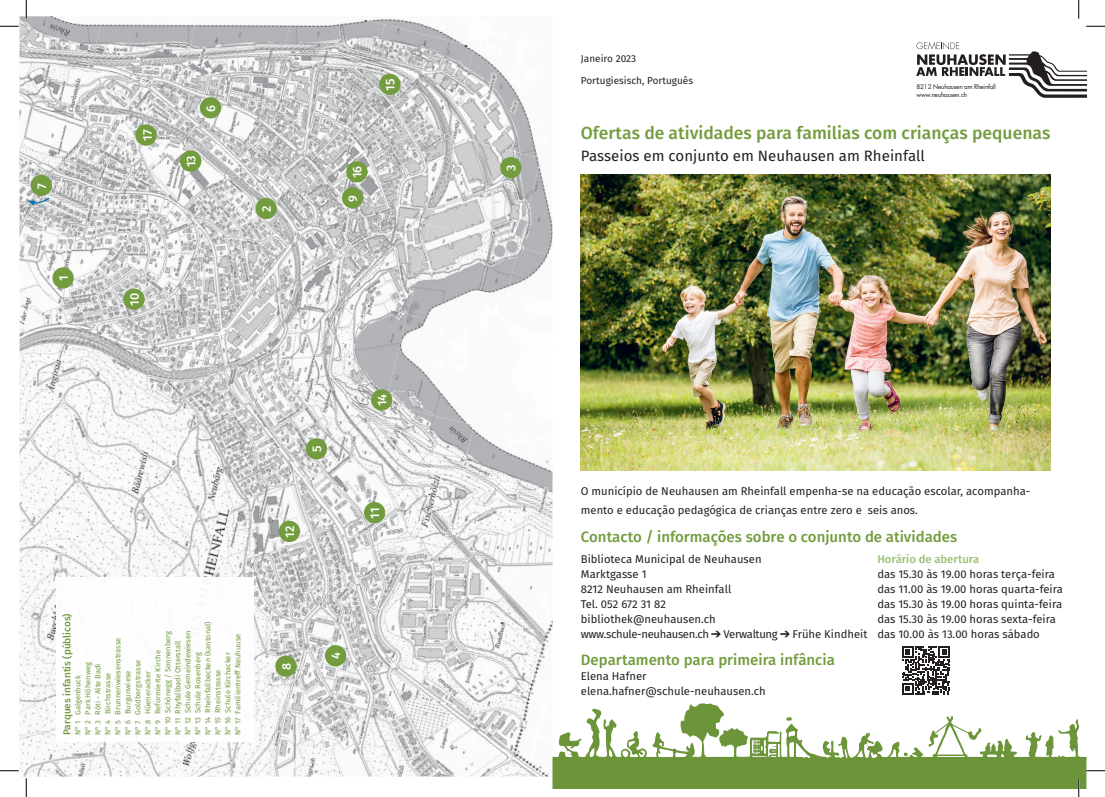
<style>
.page{position:relative;width:1105px;height:797px;background:#fff}
.page>*{position:absolute;margin:0;border:0;box-sizing:border-box;transform-origin:0 0}
.t1{font:500 17.5px "Fira Sans";color:#739c3e}
.t2{font:500 15px "Fira Sans";color:#739c3e}
.t3{font:15px "Fira Sans";color:#231f20}
.t4{font:500 12.5px "Fira Sans";color:#fff}
.t5{font:11.25px/15px "Fira Sans";color:#231f20}
.t6{font:11.25px "Fira Sans";letter-spacing:-.03em;color:#231f20}
.t7{font:500 11.25px "Fira Sans";color:#95c375}
.t8{font:10px "Fira Sans";color:#231f20}
.t9{font:500 10px "Fira Sans";color:#739c3e}
.t10{font:7.5px "Fira Sans";color:#739c3e}
.t11{font:6.25px/7.6px "Futura";letter-spacing:-.03em;color:#231f20}
</style>
<div class="page">
<img style="left:20px;top:225px;width:9px;height:89px">
<img style="left:20px;top:136px;width:31px;height:89px">
<img style="left:20px;top:47px;width:53px;height:89px">
<img style="left:20px;top:16px;width:75px;height:31px">
<img style="left:20px;top:604px;width:9px;height:89px">
<img style="left:20px;top:515px;width:31px;height:89px">
<img style="left:20px;top:426px;width:53px;height:89px">
<img style="left:20px;top:314px;width:76px;height:112px">
<img style="left:29px;top:225px;width:89px;height:112px">
<img style="left:51px;top:136px;width:89px;height:111px">
<img style="left:73px;top:47px;width:89px;height:111px">
<img style="left:95px;top:24px;width:89px;height:45px">
<img style="left:20px;top:696px;width:83px;height:80px">
<img style="left:29px;top:604px;width:27px;height:111px">
<img style="left:51px;top:515px;width:89px;height:111px">
<img style="left:73px;top:426px;width:89px;height:111px">
<img style="left:96px;top:337px;width:89px;height:111px">
<img style="left:118px;top:247px;width:89px;height:112px">
<img style="left:140px;top:158px;width:89px;height:112px">
<img style="left:162px;top:69px;width:89px;height:112px">
<img style="left:184px;top:24px;width:89px;height:68px">
<img style="left:103px;top:742px;width:94px;height:34px">
<img style="left:140px;top:537px;width:89px;height:40px">
<img style="left:162px;top:448px;width:89px;height:111px">
<img style="left:185px;top:359px;width:89px;height:111px">
<img style="left:207px;top:270px;width:89px;height:111px">
<img style="left:229px;top:181px;width:89px;height:111px">
<img style="left:251px;top:92px;width:89px;height:111px">
<img style="left:273px;top:22px;width:90px;height:92px">
<img style="left:351px;top:19px;width:34px;height:6px">
<img style="left:197px;top:742px;width:95px;height:34px">
<img style="left:207px;top:670px;width:89px;height:89px">
<img style="left:229px;top:559px;width:89px;height:111px">
<img style="left:251px;top:470px;width:90px;height:111px">
<img style="left:274px;top:381px;width:89px;height:111px">
<img style="left:296px;top:292px;width:89px;height:111px">
<img style="left:318px;top:203px;width:89px;height:111px">
<img style="left:340px;top:114px;width:89px;height:111px">
<img style="left:363px;top:25px;width:89px;height:111px">
<img style="left:385px;top:19px;width:84px;height:28px">
<img style="left:292px;top:759px;width:4px;height:17px">
<img style="left:296px;top:670px;width:91px;height:106px">
<img style="left:318px;top:581px;width:89px;height:112px">
<img style="left:341px;top:492px;width:89px;height:112px">
<img style="left:363px;top:403px;width:89px;height:111px">
<img style="left:385px;top:314px;width:85px;height:111px">
<img style="left:407px;top:225px;width:89px;height:111px">
<img style="left:429px;top:136px;width:89px;height:111px">
<img style="left:452px;top:47px;width:87px;height:111px">
<img style="left:474px;top:47px;width:65px;height:19px">
<img style="left:387px;top:693px;width:94px;height:83px">
<img style="left:407px;top:604px;width:90px;height:111px">
<img style="left:430px;top:514px;width:89px;height:112px">
<img style="left:452px;top:425px;width:100px;height:112px">
<img style="left:474px;top:425px;width:78px;height:20px">
<img style="left:496px;top:247px;width:52px;height:45px">
<img style="left:518px;top:158px;width:34px;height:98px">
<img style="left:541px;top:158px;width:11px;height:3px">
<img style="left:481px;top:715px;width:68px;height:61px">
<img style="left:497px;top:626px;width:52px;height:103px">
<img style="left:519px;top:537px;width:33px;height:97px">
<img style="left:541px;top:491px;width:11px;height:49px">
<img style="left:581px;top:175px;width:469px;height:295px">
<svg style="left:916px;top:42px;width:171px;height:56px"></svg>
<div style="left:275px;top:655px;width:22px;height:21px;background:#739c3e;border-radius:50%"></div>
<div style="left:325px;top:645px;width:21px;height:21px;background:#739c3e;border-radius:50%"></div>
<div style="left:279px;top:521px;width:21px;height:21px;background:#739c3e;border-radius:50%"></div>
<div style="left:364px;top:502px;width:21px;height:21px;background:#739c3e;border-radius:50%"></div>
<div style="left:306px;top:438px;width:21px;height:21px;background:#739c3e;border-radius:50%"></div>
<div style="left:123px;top:288px;width:22px;height:22px;background:#739c3e;border-radius:50%"></div>
<div style="left:52px;top:267px;width:22px;height:21px;background:#739c3e;border-radius:50%"></div>
<div style="left:256px;top:198px;width:21px;height:21px;background:#739c3e;border-radius:50%"></div>
<div style="left:342px;top:187px;width:21px;height:21px;background:#739c3e;border-radius:50%"></div>
<div style="left:346px;top:161px;width:21px;height:21px;background:#739c3e;border-radius:50%"></div>
<div style="left:500px;top:157px;width:21px;height:21px;background:#739c3e;border-radius:50%"></div>
<div style="left:379px;top:74px;width:22px;height:21px;background:#739c3e;border-radius:50%"></div>
<div style="left:200px;top:97px;width:21px;height:21px;background:#739c3e;border-radius:50%"></div>
<div style="left:31px;top:175px;width:21px;height:21px;background:#739c3e;border-radius:50%"></div>
<div style="left:371px;top:389px;width:21px;height:21px;background:#739c3e;border-radius:50%"></div>
<div style="left:180px;top:150px;width:21px;height:22px;background:#739c3e;border-radius:50%"></div>
<svg style="left:28px;top:196px;width:23px;height:10px"></svg>
<svg style="left:135px;top:124px;width:22px;height:22px"></svg>
<div style="left:139px;top:128px;width:14px;height:14px;background:#739c3e"></div>
<div style="left:56px;top:577px;width:197px;height:165px;background:#fff"></div>
<svg style="left:0;top:25px;width:19px;height:2px"></svg>
<svg style="left:1086px;top:25px;width:19px;height:2px"></svg>
<svg style="left:0;top:770px;width:19px;height:1px"></svg>
<svg style="left:25px;top:0;width:2px;height:19px"></svg>
<svg style="left:25px;top:778px;width:2px;height:19px"></svg>
<svg style="left:1078px;top:0;width:1px;height:19px"></svg>
<svg style="left:553px;top:646px;width:552px;height:151px"></svg>
<p class="t4" style="left:33px;top:188px;width:7px;rotate:-90deg">7</p>
<p class="t4" style="left:55px;top:281px;width:7px;rotate:-90deg">1</p>
<p class="t4" style="left:139px;top:141px;width:13px;rotate:-90deg">17</p>
<p class="t4" style="left:202px;top:111px;width:8px;rotate:-90deg">6</p>
<p class="t4" style="left:182px;top:167px;width:14px;rotate:-90deg">13</p>
<p class="t4" style="left:126px;top:306px;width:14px;rotate:-90deg">10</p>
<p class="t4" style="left:258px;top:212px;width:8px;rotate:-90deg">2</p>
<p class="t4" style="left:381px;top:91px;width:14px;rotate:-90deg">15</p>
<p class="t4" style="left:348px;top:178px;width:14px;rotate:-90deg">16</p>
<p class="t4" style="left:502px;top:171px;width:8px;rotate:-90deg">3</p>
<p class="t4" style="left:344px;top:201px;width:8px;rotate:-90deg">9</p>
<p class="t9" style="left:60px;top:735px;width:123px;rotate:-90deg">Parques infantis (públicos)</p>
<p class="t10" style="left:203px;top:735px;width:116px;rotate:-90deg">N° 14 Rheinfallbecken (kantonal)</p>
<p class="t10" style="left:163px;top:735px;width:106px;rotate:-90deg">N° 10 Schönegg / Sonnenberg</p>
<p class="t10" style="left:173px;top:735px;width:96px;rotate:-90deg">N° 11 Rhyfallbadi Otterstall</p>
<p class="t10" style="left:183px;top:735px;width:106px;rotate:-90deg">N° 12 Schule Gemeindewiesen</p>
<p class="t10" style="left:233px;top:735px;width:103px;rotate:-90deg">N° 17 Familientreff Neuhuuse</p>
<p class="t10" style="left:113px;top:735px;width:99px;rotate:-90deg">N° 5 Brunnenwiesenstrasse</p>
<p class="t10" style="left:153px;top:735px;width:86px;rotate:-90deg">N° 9 Reformierte Kirche</p>
<p class="t10" style="left:193px;top:735px;width:84px;rotate:-90deg">N° 13 Schule Rosenberg</p>
<p class="t10" style="left:223px;top:735px;width:84px;rotate:-90deg">N° 16 Schule Kirchacker</p>
<p class="t10" style="left:123px;top:735px;width:66px;rotate:-90deg">N° 6 Burgunwiese</p>
<p class="t10" style="left:133px;top:735px;width:77px;rotate:-90deg">N° 7 Goldbergstrasse</p>
<p class="t10" style="left:143px;top:735px;width:66px;rotate:-90deg">N° 8 Hüeneracker</p>
<p class="t10" style="left:83px;top:735px;width:75px;rotate:-90deg">N° 2 Park Höhenweg</p>
<p class="t10" style="left:93px;top:735px;width:73px;rotate:-90deg">N° 3 Röti - Alte Badi</p>
<p class="t10" style="left:103px;top:735px;width:64px;rotate:-90deg">N° 4 Birchstrasse</p>
<p class="t10" style="left:213px;top:735px;width:67px;rotate:-90deg">N° 15 Rheinstrasse</p>
<p class="t10" style="left:73px;top:735px;width:61px;rotate:-90deg">N° 1 Galgenbuck</p>
<p class="t4" style="left:308px;top:452px;width:8px;rotate:-90deg">5</p>
<p class="t4" style="left:281px;top:537px;width:13px;rotate:-90deg">12</p>
<p class="t4" style="left:373px;top:406px;width:14px;rotate:-90deg">14</p>
<p class="t4" style="left:366px;top:518px;width:13px;rotate:-90deg">11</p>
<p class="t4" style="left:278px;top:670px;width:9px;rotate:-90deg">8</p>
<p class="t4" style="left:327px;top:659px;width:8px;rotate:-90deg">4</p>
<p class="t8" style="left:581px;top:52px;width:57px">Janeiro 2023</p>
<p class="t8" style="left:581px;top:73px;width:114px">Portugiesisch, Português</p>
<p class="t11" style="left:916px;top:83px;width:81px">8212 Neuhausen am Rheinfall www.neuhausen.ch</p>
<p class="t1" style="left:581px;top:121px;width:471px">Ofertas de atividades para familias com crianças pequenas</p>
<p class="t3" style="left:581px;top:145px;width:346px">Passeios em conjunto em Neuhausen am Rheinfall</p>
<p class="t5" style="left:581px;top:481px;width:451px;line-height:18.8px">O município de Neuhausen am Rheinfall empenha-se na educação escolar, acompanha&shy;mento e educação pedagógica de crianças entre zero e seis anos.</p>
<p class="t2" style="left:581px;top:526px;width:378px">Contacto / informações sobre o conjunto de atividades</p>
<p class="t5" style="left:581px;top:551px;width:182px">Biblioteca Municipal de Neuhausen</p>
<p class="t5" style="left:581px;top:566px;width:67px">Marktgasse 1</p>
<p class="t5" style="left:581px;top:581px;width:152px">8212 Neuhausen am Rheinfall</p>
<p class="t5" style="left:581px;top:596px;width:87px">Tel. 052 672 31 82</p>
<p class="t5" style="left:581px;top:611px;width:136px">bibliothek@neuhausen.ch</p>
<p class="t6" style="left:581px;top:626px;width:288px">www.schule-neuhausen.ch ➔ Verwaltung ➔ Frühe Kindheit</p>
<p class="t7" style="left:877px;top:551px;width:103px">Horário de abertura</p>
<p class="t5" style="left:877px;top:566px;width:179px">das 15.30 às 19.00 horas terça-feira</p>
<p class="t5" style="left:877px;top:581px;width:187px">das 11.00 às 19.00 horas quarta-feira</p>
<p class="t5" style="left:877px;top:596px;width:186px">das 15.30 às 19.00 horas quinta-feira</p>
<p class="t5" style="left:877px;top:611px;width:180px">das 15.30 às 19.00 horas sexta-feira</p>
<p class="t5" style="left:877px;top:626px;width:164px">das 10.00 às 13.00 horas sábado</p>
<p class="t2" style="left:581px;top:649px;width:256px">Departamento para primeira infância</p>
<p class="t5" style="left:581px;top:668px;width:186px">Elena Hafner elena.hafner@schule-neuhausen.ch</p>
</div>
